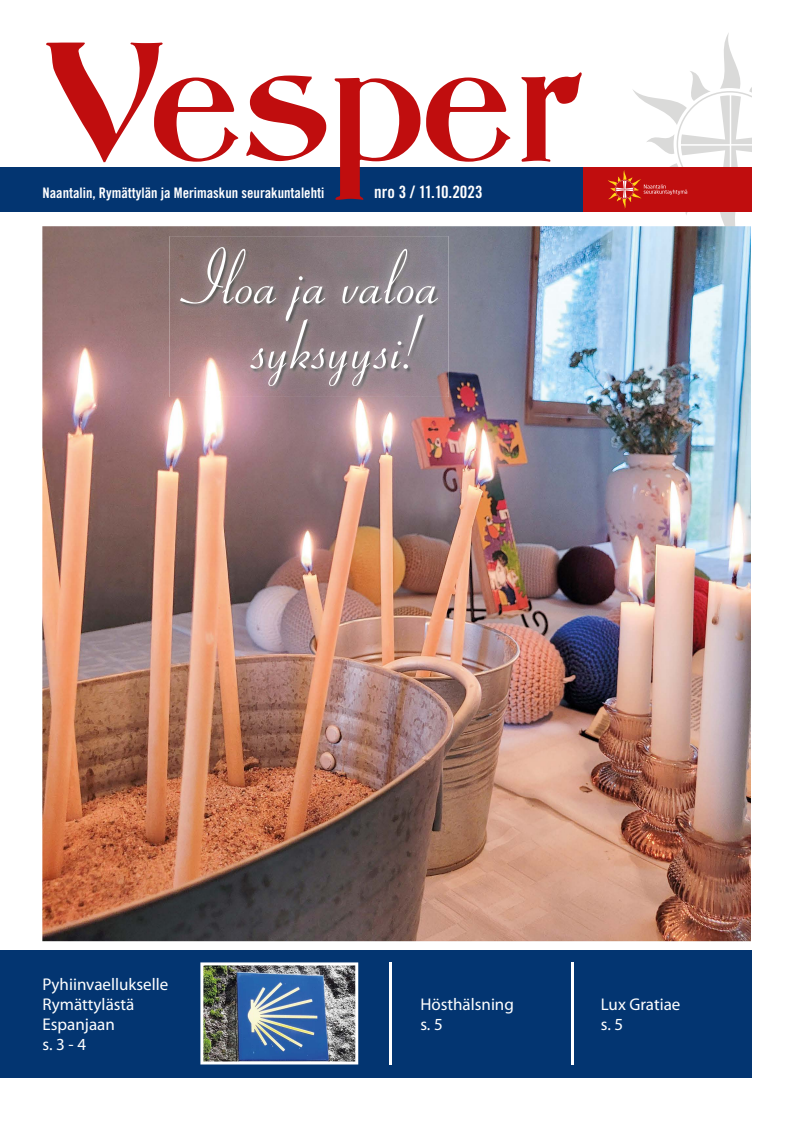
<style>
.page{position:relative;width:794px;height:1134px;background:#fff}
.page>*{position:absolute;margin:0;border:0;box-sizing:border-box;transform-origin:0 0}
.t1{font:78px/65.1px "Coronet LT Std";color:#fff;text-align:center}
.t2{font:17px/20px "Myriad Pro";color:#fff}
.t3{font:17px "Trade Gothic LT Std Bd Cn 20";color:#fff}
.t4{font:14.5px "Trade Gothic LT Std Bd Cn 20";color:#fff}
</style>
<div class="page">
<div style="left:583px;top:167px;width:168px;height:44px;background:#c00d0e"></div>
<div style="left:0;top:167px;width:583px;height:44px;background:#033571"></div>
<svg style="left:607px;top:33px;width:144px;height:193px"></svg>
<div style="left:0;top:950px;width:751px;height:127px;background:#033571"></div>
<hr style="left:389px;top:962px;width:3px;height:102px;background:#fff">
<hr style="left:570px;top:962px;width:3px;height:102px;background:#fff">
<img style="left:200px;top:962px;width:158px;height:102px">
<svg style="left:46px;top:43px;width:535px;height:157px"></svg>
<img style="left:42px;top:226px;width:709px;height:715px">
<img style="left:169px;top:236px;width:279px;height:161px">
<img style="left:180px;top:247px;width:263px;height:144px">
<p class="t4" style="left:43px;top:184px;width:283px">Naantalin, Rymättylän ja Merimaskun seurakuntalehti</p>
<p class="t3" style="left:374px;top:182px;width:110px">nro 3 / 11.10.2023</p>
<h1 class="t1" style="left:183px;top:244px;width:257px">Iloa ja valoa syksyysi!</h1>
<p class="t2" style="left:43px;top:974px;width:127px">Pyhiinvaellukselle<br>Rymättylästä<br>Espanjaan<br>s. 3 - 4</p>
<p class="t2" style="left:420px;top:994px;width:95px">Hösthälsning s. 5</p>
<p class="t2" style="left:601px;top:994px;width:81px">Lux Gratiae s. 5</p>
</div>
